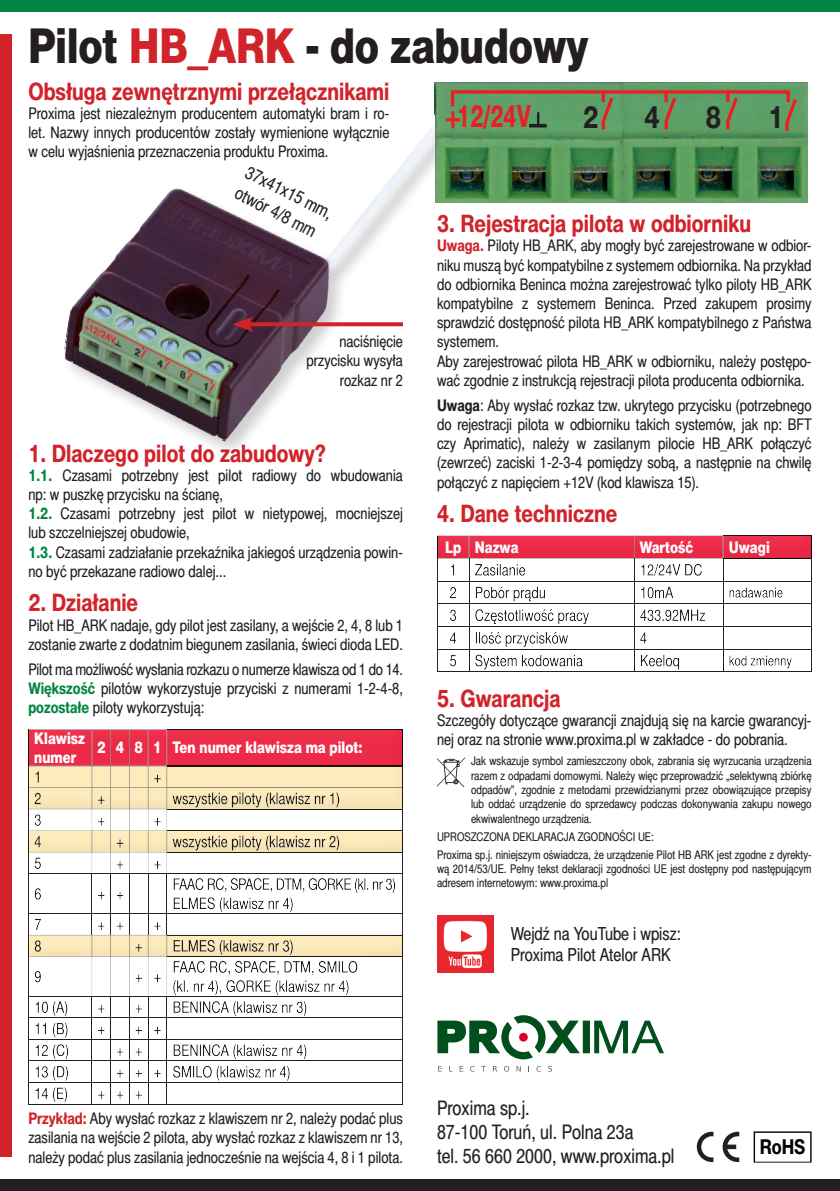
<style>
.page{position:relative;width:840px;height:1191px;background:#fff}
.page>*{position:absolute;margin:0;border:0;box-sizing:border-box;transform-origin:0 0}
.t1{font:48px "Switzer Cnd EFN Heavy";color:#231f20}
.t2{font:700 30.6px "Switzer Cnd TTEFN";color:#ee1d23;scale:.85 1}
.t3{font:700 30.6px "Switzer Cnd TTEFN";color:#231f20}
.t4{font:700 24px "Switzer Cnd EFN";color:#d1232a}
.t5{font:700 20.4px "Switzer Cnd EFN";color:#040503}
.t6{font:20px "Switzer Cnd EFN";color:#231f20}
.t7{font:18px "Switzer Cnd EFN";color:#231f20}
.t8{font:16px/19.2px "Switzer Cnd EFN";color:#231f20}
.t9{font:16px/19.2px "Switzer Cnd EFN Heavy";color:#fff}
.t10{font:12px/14.4px "Switzer Cnd EFN";color:#231f20;text-align:justify}
.s1{color:#d1232a}
.s2{font-weight:700;color:#008540}
.s3{font-size:33.2px}
.s4{font-weight:700;color:#d1232a}
.s5{font-weight:700}
</style>
<div class="page">
<div style="left:0;top:0;width:839px;height:11px;background:#008540"></div>
<div style="left:0;top:1179px;width:839px;height:12px;background:#231f20"></div>
<div style="left:0;top:34px;width:11px;height:1123px;background:#d1232a"></div>
<svg style="left:459px;top:1066px;width:4px;height:5px"></svg>
<svg style="left:470px;top:1065px;width:4px;height:6px"></svg>
<svg style="left:481px;top:1066px;width:5px;height:5px"></svg>
<svg style="left:492px;top:1066px;width:5px;height:5px"></svg>
<svg style="left:504px;top:1065px;width:5px;height:6px"></svg>
<svg style="left:516px;top:1066px;width:4px;height:5px"></svg>
<svg style="left:536px;top:1065px;width:4px;height:6px"></svg>
<svg style="left:437px;top:1015px;width:226px;height:44px"></svg>
<svg style="left:518px;top:1032px;width:9px;height:9px"></svg>
<div style="left:25px;top:727px;width:391px;height:386px;background:#231f20;opacity:.75"></div>
<div style="left:432px;top:534px;width:392px;height:147px;background:#231f20;opacity:.75"></div>
<img style="left:64px;top:82px;width:400px;height:369px">
<img style="left:434px;top:83px;width:373px;height:119px">
<svg style="left:449px;top:87px;width:350px;height:47px;background:#6b9160"></svg>
<svg style="left:253px;top:322px;width:150px;height:4px"></svg>
<svg style="left:232px;top:316px;width:21px;height:16px"></svg>
<img style="left:437px;top:915px;width:56px;height:57px">
<svg style="left:722px;top:1131px;width:16px;height:31px"></svg>
<svg style="left:696px;top:1131px;width:17px;height:31px"></svg>
<svg style="left:753px;top:1131px;width:58px;height:31px"></svg>
<svg style="left:437px;top:758px;width:27px;height:29px"></svg>
<p class="t1" style="left:28px;top:18px;width:561px">Pilot <span class="s1">HB_ARK</span> - do zabudowy</p>
<p class="t4" style="left:28px;top:77px;width:362px">Obsługa zewnętrznymi przełącznikami</p>
<p class="t8" style="left:28px;top:104px;width:362px;text-align:justify">Proxima jest niezależnym producentem automatyki bram i ro&shy;let. Nazwy innych producentów zostały wymienione wyłącznie w celu wyjaśnienia przeznaczenia produktu Proxima.</p>
<p class="t7" style="left:251px;top:161px;width:96px;rotate:27deg">37x41x15 mm,</p>
<p class="t7" style="left:241px;top:182px;width:90px;rotate:27deg">otwór 4/8 mm</p>
<p class="t8" style="left:339px;top:332px;width:65px">naciśnięcie</p>
<p class="t8" style="left:306px;top:351px;width:98px;text-align:right">przycisku wysyła rozkaz nr 2</p>
<p class="t4" style="left:28px;top:439px;width:299px">1. Dlaczego pilot do zabudowy?</p>
<p class="t8" style="left:28px;top:465px;width:376px"><span class="s2">1.1.</span> Czasami potrzebny jest pilot radiowy do wbudowania np: w puszkę przycisku na ścianę,</p>
<p class="t8" style="left:28px;top:504px;width:376px"><span class="s2">1.2.</span> Czasami potrzebny jest pilot w nietypowej, mocniejszej lub szczelniejszej obudowie,</p>
<p class="t8" style="left:28px;top:542px;width:376px"><span class="s2">1.3.</span> Czasami zadziałanie przekaźnika jakiegoś urządzenia powin&shy;no być przekazane radiowo dalej...</p>
<p class="t4" style="left:28px;top:589px;width:111px">2. Działanie</p>
<p class="t8" style="left:28px;top:615px;width:376px">Pilot HB_ARK nadaje, gdy pilot jest zasilany, a wejście 2, 4, 8 lub 1 zostanie zwarte z dodatnim biegunem zasilania, świeci dioda LED.</p>
<p class="t8" style="left:28px;top:659px;width:376px;text-align:justify">Pilot ma możliwość wysłania rozkazu o numerze klawisza od 1 do 14.<br><span class="s2">Większość</span> pilotów wykorzystuje przyciski z numerami 1-2-4-8, <span class="s2">pozostałe</span> piloty wykorzystują:</p>
<p class="t9" style="left:34px;top:728px;width:52px">Klawisz numer</p>
<p class="t9" style="left:97px;top:738px;width:267px">2 4 8 1 Ten numer klawisza ma pilot:</p>
<p class="t2" style="left:444px;top:98px;width:103px"><span class="s3">+</span>12/24V</p>
<p class="t3" style="left:583px;top:100px;width:17px">2</p>
<p class="t3" style="left:644px;top:100px;width:17px">4</p>
<p class="t3" style="left:705px;top:99px;width:17px">8</p>
<p class="t3" style="left:768px;top:100px;width:17px">1</p>
<p class="t4" style="left:437px;top:210px;width:315px">3. Rejestracja pilota w odbiorniku</p>
<p class="t8" style="left:437px;top:236px;width:376px;text-align:justify"><span class="s4">Uwaga.</span> Piloty HB_ARK, aby mogły być zarejestrowane w odbior&shy;niku muszą być kompatybilne z systemem odbiornika. Na przykład do odbiornika Beninca można zarejestrować tylko piloty HB_ARK kompatybilne z systemem Beninca. Przed zakupem prosimy sprawdzić dostępność pilota HB_ARK kompatybilnego z Państwa systemem.</p>
<p class="t8" style="left:437px;top:351px;width:376px">Aby zarejestrować pilota HB_ARK w odbiorniku, należy postępo&shy;wać zgodnie z instrukcją rejestracji pilota producenta odbiornika.</p>
<p class="t8" style="left:437px;top:395px;width:376px;text-align:justify"><span class="s5">Uwaga</span>: Aby wysłać rozkaz tzw. ukrytego przycisku (potrzebnego do rejestracji pilota w odbiorniku takich systemów, jak np: BFT czy Aprimatic), należy w zasilanym pilocie HB_ARK połączyć (zewrzeć) zaciski 1-2-3-4 pomiędzy sobą, a następnie na chwilę połączyć z napięciem +12V (kod klawisza 15).</p>
<p class="t4" style="left:437px;top:499px;width:182px">4. Dane techniczne</p>
<p class="t9" style="left:445px;top:537px;width:75px">Lp Nazwa</p>
<p class="t9" style="left:639px;top:537px;width:55px">Wartość</p>
<p class="t9" style="left:728px;top:537px;width:43px">Uwagi</p>
<p class="t4" style="left:437px;top:684px;width:125px">5. Gwarancja</p>
<p class="t8" style="left:437px;top:710px;width:376px">Szczegóły dotyczące gwarancji znajdują się na karcie gwarancyj&shy;nej oraz na stronie www.proxima.pl w zakładce - do pobrania.</p>
<p class="t10" style="left:471px;top:753px;width:342px">Jak wskazuje symbol zamieszczony obok, zabrania się wyrzucania urządzenia razem z odpadami domowymi. Należy więc przeprowadzić „selektywną zbiórkę odpadów”, zgodnie z metodami przewidzianymi przez obowiązujące przepisy lub oddać urządzenie do sprzedawcy podczas dokonywania zakupu nowego ekwiwalentnego urządzenia.</p>
<p class="t10" style="left:437px;top:829px;width:218px">UPROSZCZONA DEKLARACJA ZGODNOŚCI UE:</p>
<p class="t10" style="left:437px;top:847px;width:376px">Proxima sp.j. niniejszym oświadcza, że urządzenie Pilot HB ARK jest zgodne z dyrekty&shy;wą 2014/53/UE. Pełny tekst deklaracji zgodności UE jest dostępny pod następującym adresem internetowym: www.proxima.pl</p>
<p class="t7" style="left:510px;top:923px;width:171px">Wejdź na YouTube i wpisz:</p>
<p class="t7" style="left:510px;top:944px;width:161px">Proxima Pilot Atelor ARK</p>
<p class="t8" style="left:28px;top:1108px;width:376px;text-align:justify"><span class="s4">Przykład:</span> Aby wysłać rozkaz z klawiszem nr 2, należy podać plus zasilania na wejście 2 pilota, aby wysłać rozkaz z klawiszem nr 13, należy podać plus zasilania jednocześnie na wejścia 4, 8 i 1 pilota.</p>
<p class="t6" style="left:437px;top:1095px;width:94px">Proxima sp.j.</p>
<p class="t6" style="left:437px;top:1119px;width:198px">87-100 Toruń, ul. Polna 23a</p>
<p class="t6" style="left:437px;top:1143px;width:239px">tel. 56 660 2000, www.proxima.pl</p>
<p class="t5" style="left:759px;top:1134px;width:47px">RoHS</p>
</div>
